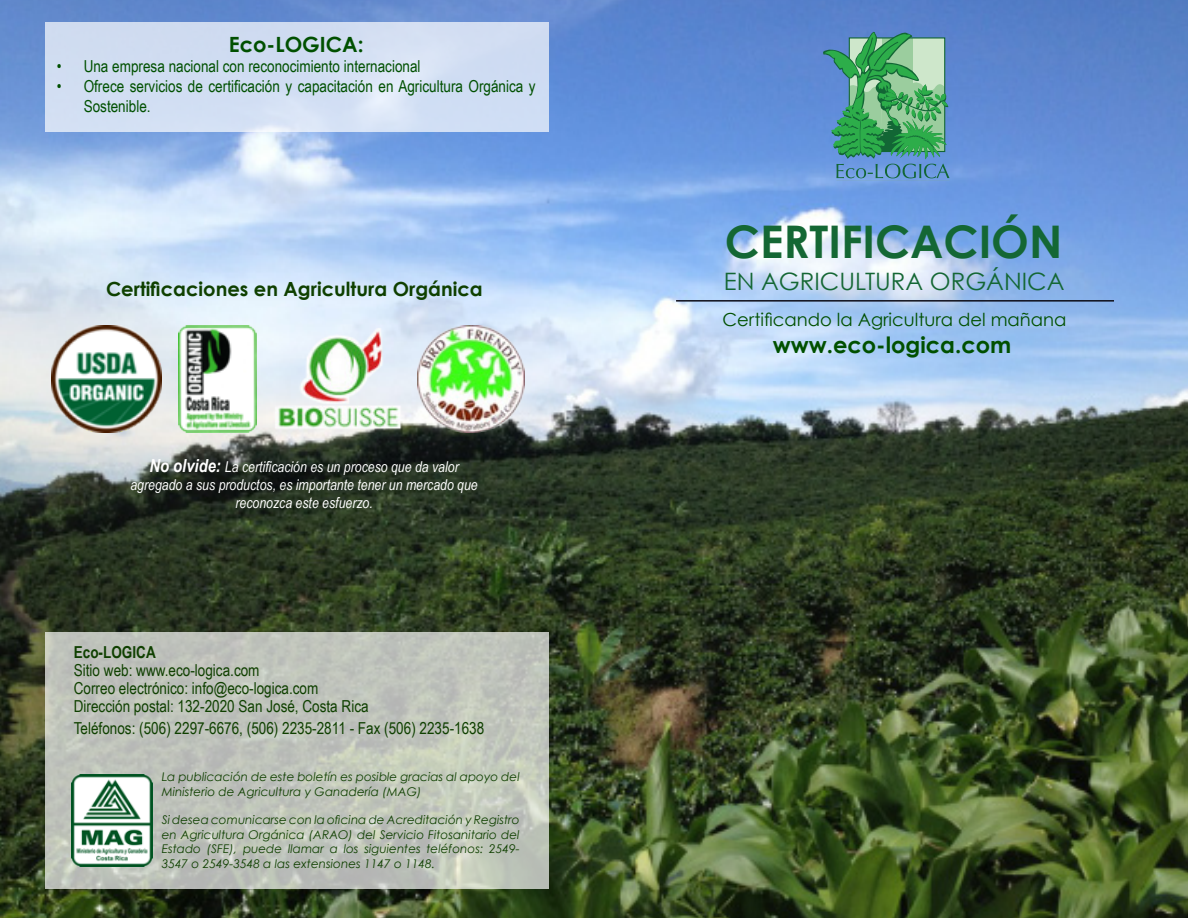
<style>
.page{position:relative;width:1188px;height:918px;background:#fff}
.page>*{position:absolute;margin:0;border:0;box-sizing:border-box;transform-origin:0 0}
.subtitulos{font:700 45px "Century Gothic";color:#146734}
.t1{font:24px "Century Gothic";color:#146734}
.t2{font:700 22.5px "Century Gothic";color:#005000}
.t3{font:700 21px "Century Gothic";color:#005000}
.t4{font:700 19.5px "Century Gothic";color:#0f4000}
.t5{font:18px "Century Gothic";color:#005000}
.t6{font:16.5px "Arial Narrow";color:#0f4000}
.t7{font:16.5px/19.8px "Arial Narrow";color:#005000}
.t8{font:700 16.5px "Arial Narrow";color:#0f4000}
.subtitulos-2{font:italic 15px/18px "Arial Narrow";color:#fff;text-align:center}
.t9{font:italic 12px/14.4px "Century Gothic";color:#0f4000}
.s1{font-weight:700;font-size:18px}
</style>
<div class="page">
<img style="left:0;top:0;width:1188px;height:918px">
<svg style="left:45px;top:632px;width:504px;height:256px;background:#bfc3ba"></svg>
<div style="left:45px;top:22px;width:504px;height:110px;background:#d1def3"></div>
<hr style="left:676px;top:300px;width:438px;height:2px;background:#0d0d18">
<img style="left:52px;top:326px;width:109px;height:106px">
<img style="left:71px;top:774px;width:82px;height:92px">
<img style="left:179px;top:326px;width:78px;height:106px">
<img style="left:273px;top:326px;width:132px;height:106px">
<img style="left:418px;top:326px;width:106px;height:106px">
<svg style="left:822px;top:28px;width:128px;height:150px;background:#5fa494"></svg>
<p class="t3" style="left:229px;top:32px;width:136px">Eco-LOGICA:</p>
<p class="t7" style="left:57px;top:56px;width:365px">• Una empresa nacional con reconocimiento internacional</p>
<p class="t7" style="left:84px;top:76px;width:454px;text-indent:-27px">• Ofrece servicios de certificación y capacitación en Agricultura Orgánica y<br>Sostenible.</p>
<p class="t4" style="left:106px;top:277px;width:378px">Certificaciones en Agricultura Orgánica</p>
<p class="subtitulos-2" style="left:130px;top:458px;width:349px"><span class="s1">No olvide:</span> La certificación es un proceso que da valor agregado a sus productos, es importante tener un mercado que reconozca este esfuerzo.</p>
<p class="t8" style="left:74px;top:640px;width:83px">Eco-LOGICA</p>
<p class="t6" style="left:74px;top:658px;width:187px">Sitio web: www.eco-logica.com</p>
<p class="t6" style="left:74px;top:676px;width:246px">Correo electrónico: info@eco-logica.com</p>
<p class="t6" style="left:74px;top:694px;width:296px">Dirección postal: 132-2020 San José, Costa Rica</p>
<p class="t6" style="left:74px;top:716px;width:412px">Teléfonos: (506) 2297-6676, (506) 2235-2811 - Fax (506) 2235-1638</p>
<p class="t9" style="left:162px;top:770px;width:360px">La publicación de este boletín es posible gracias al apoyo del<br>Ministerio de Agricultura y Ganadería (MAG)</p>
<p class="t9" style="left:162px;top:813px;width:360px;text-align:justify">Si desea comunicarse con la oficina de Acreditación y Registro en Agricultura Orgánica (ARAO) del Servicio Fitosanitario del Estado (SFE), puede llamar a los siguientes teléfonos: 2549- 3547 o 2549-3548 a las extensiones 1147 o 1148.</p>
<p class="subtitulos" style="left:725px;top:213px;width:339px">CERTIFICACIÓN</p>
<p class="t1" style="left:724px;top:267px;width:342px">EN AGRICULTURA ORGÁNICA</p>
<p class="t5" style="left:723px;top:308px;width:345px">Certificando la Agricultura del mañana</p>
<p class="t2" style="left:773px;top:330px;width:240px">www.eco-logica.com</p>
</div>
